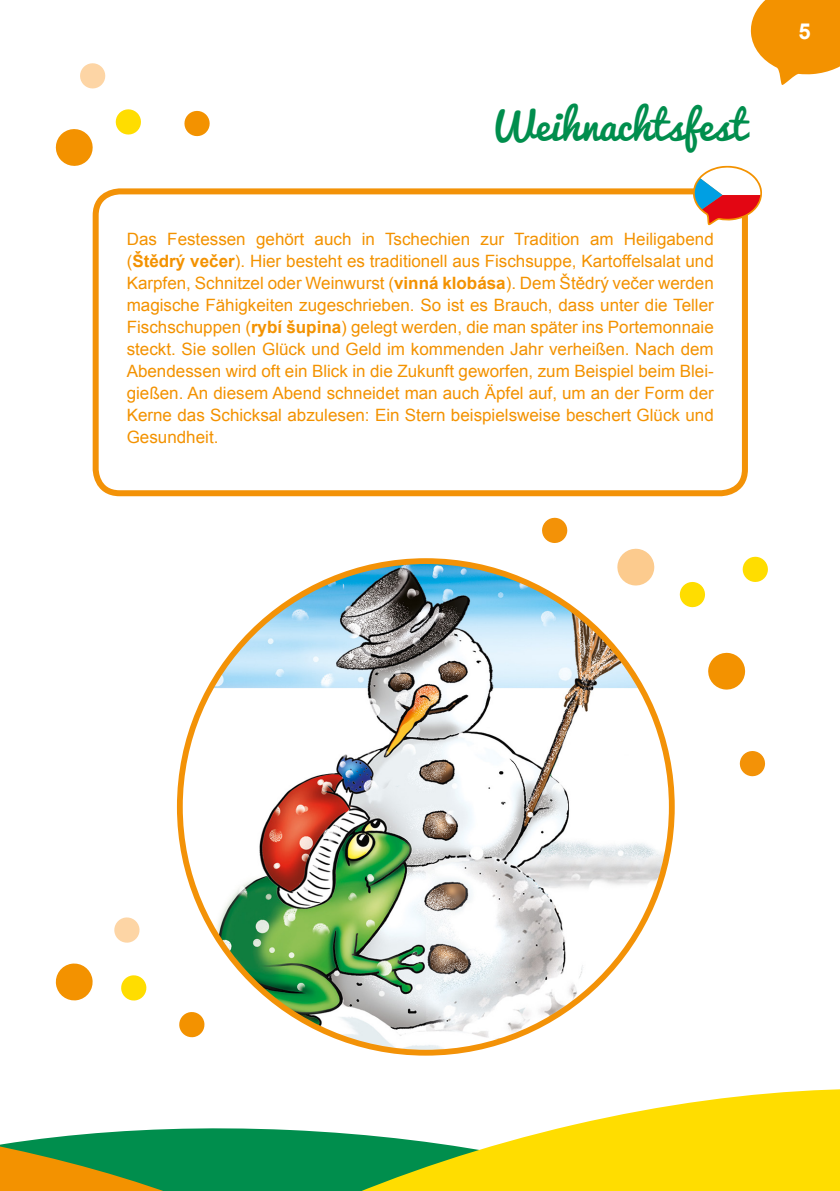
<style>
.page{position:relative;width:840px;height:1191px;background:#fff}
.page>*{position:absolute;margin:0;border:0;box-sizing:border-box;transform-origin:0 0}
.t1{font:40px "Pacifico";color:#008e4d}
.t2{font:700 22px "Arial";color:#fff}
.t3{font:17px/22px "Arial";color:#f39200;text-align:justify}
.s1{font-weight:700}
</style>
<div class="page">
<svg style="left:750px;top:0;width:89px;height:85px"></svg>
<svg style="left:0;top:1041px;width:839px;height:150px"></svg>
<div style="left:93px;top:188px;width:654px;height:308px;border:6px solid #f39207;border-radius:24px"></div>
<svg style="left:692px;top:166px;width:69px;height:59px"></svg>
<img style="left:180px;top:561px;width:491px;height:491px;border-radius:246px">
<svg style="left:617px;top:548px;width:37px;height:38px"></svg>
<svg style="left:679px;top:582px;width:26px;height:25px"></svg>
<svg style="left:708px;top:652px;width:37px;height:38px"></svg>
<svg style="left:742px;top:556px;width:26px;height:26px"></svg>
<svg style="left:542px;top:517px;width:25px;height:26px"></svg>
<svg style="left:739px;top:751px;width:26px;height:25px"></svg>
<svg style="left:115px;top:109px;width:26px;height:26px"></svg>
<svg style="left:55px;top:129px;width:38px;height:37px"></svg>
<svg style="left:80px;top:63px;width:26px;height:26px"></svg>
<svg style="left:184px;top:110px;width:26px;height:27px"></svg>
<svg style="left:121px;top:975px;width:26px;height:26px"></svg>
<svg style="left:55px;top:963px;width:38px;height:38px"></svg>
<svg style="left:114px;top:917px;width:26px;height:26px"></svg>
<svg style="left:179px;top:1012px;width:26px;height:26px"></svg>
<h1 class="t1" style="left:488px;top:103px;width:259px">Weihnachtsfest</h1>
<p class="t3" style="left:127px;top:228px;width:588px">Das Festessen gehört auch in Tschechien zur Tradition am Heiligabend (<span class="s1">Štědrý večer</span>). Hier besteht es traditionell aus Fischsuppe, Kartoffelsalat und Karpfen, Schnitzel oder Weinwurst (<span class="s1">vinná klobása</span>). Dem Štědrý večer werden magische Fähigkeiten zugeschrieben. So ist es Brauch, dass unter die Teller Fischschuppen (<span class="s1">rybí šupina</span>) gelegt werden, die man später ins Portemonnaie steckt. Sie sollen Glück und Geld im kommenden Jahr verheißen. Nach dem Abendessen wird oft ein Blick in die Zukunft geworfen, zum Beispiel beim Blei&shy;gießen. An diesem Abend schneidet man auch Äpfel auf, um an der Form der Kerne das Schicksal abzulesen: Ein Stern beispielsweise beschert Glück und Gesundheit.</p>
<p class="t2" style="left:797px;top:17px;width:14px">5</p>
</div>
